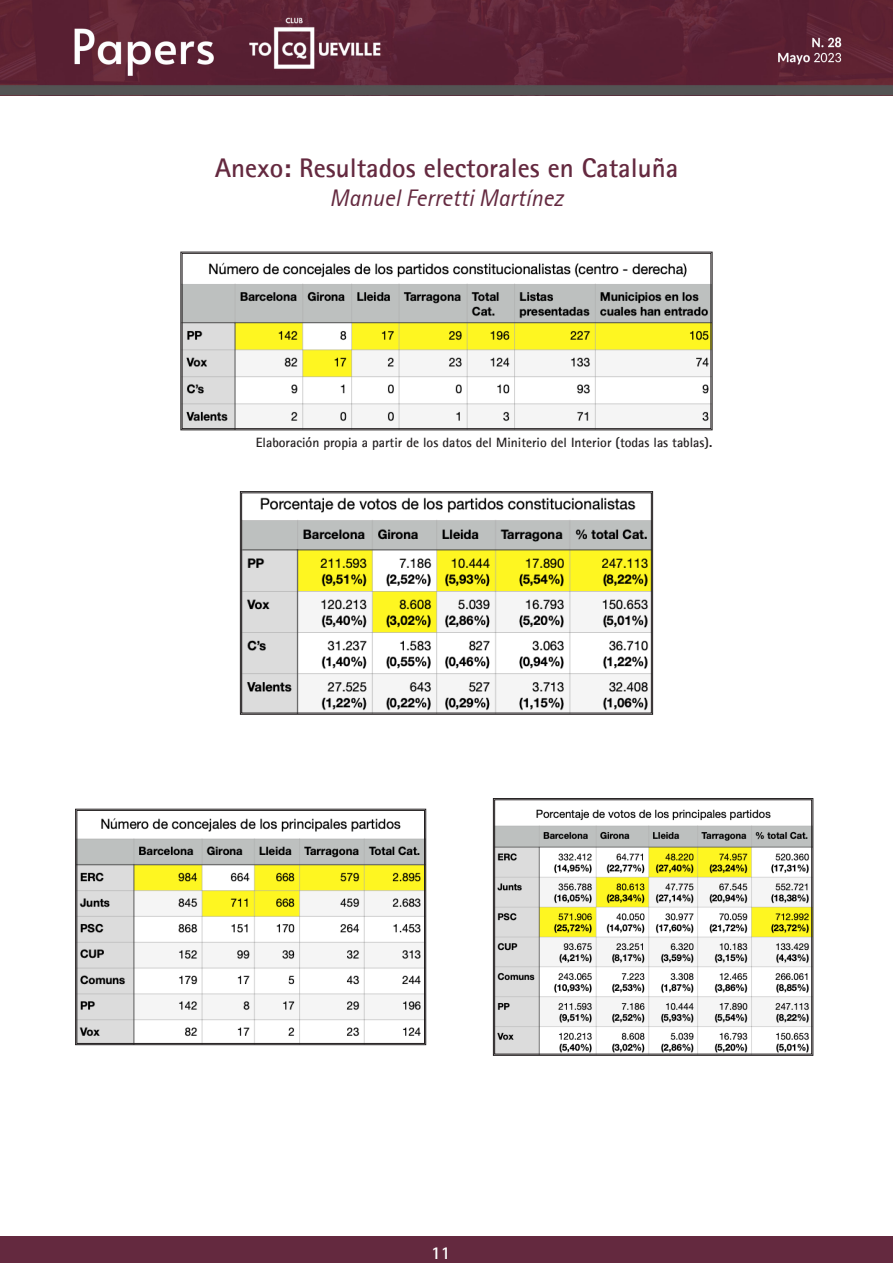
<style>
.page{position:relative;width:893px;height:1263px;background:#fff}
.page>*{position:absolute;margin:0;border:0;box-sizing:border-box;transform-origin:0 0}
.t1{font:700 27px "AT Rotis Sans Serif";color:#64293f}
.t2{font:italic 24px "AT Rotis Sans Serif";color:#64293f}
.t3{font:700 18px "AT Rotis Sans Serif";color:#fff}
.t4{font:700 13.5px "AT Rotis Sans Serif";color:#231f20}
</style>
<div class="page">
<img style="left:0;top:0;width:893px;height:95px">
<div style="left:0;top:1236px;width:893px;height:27px;background:#64293f"></div>
<svg style="left:181px;top:252px;width:531px;height:178px"></svg>
<div style="left:182px;top:253px;width:529px;height:176px;border:1px solid #231f20"></div>
<svg style="left:75px;top:809px;width:351px;height:236px"></svg>
<div style="left:77px;top:810px;width:348px;height:233px;border:1px solid #231f20"></div>
<svg style="left:240px;top:491px;width:413px;height:223px"></svg>
<svg style="left:493px;top:798px;width:320px;height:257px"></svg>
<div style="left:494px;top:800px;width:318px;height:254px;border:1px solid #231f20"></div>
<p class="t1" style="left:215px;top:151px;width:465px">Anexo: Resultados electorales en Cataluña</p>
<p class="t2" style="left:330px;top:183px;width:235px">Manuel Ferretti Martínez</p>
<p class="t4" style="left:256px;top:434px;width:458px">Elaboración propia a partir de los datos del Miniterio del Interior (todas las tablas).</p>
<p class="t3" style="left:431px;top:1241px;width:21px">11</p>
</div>
